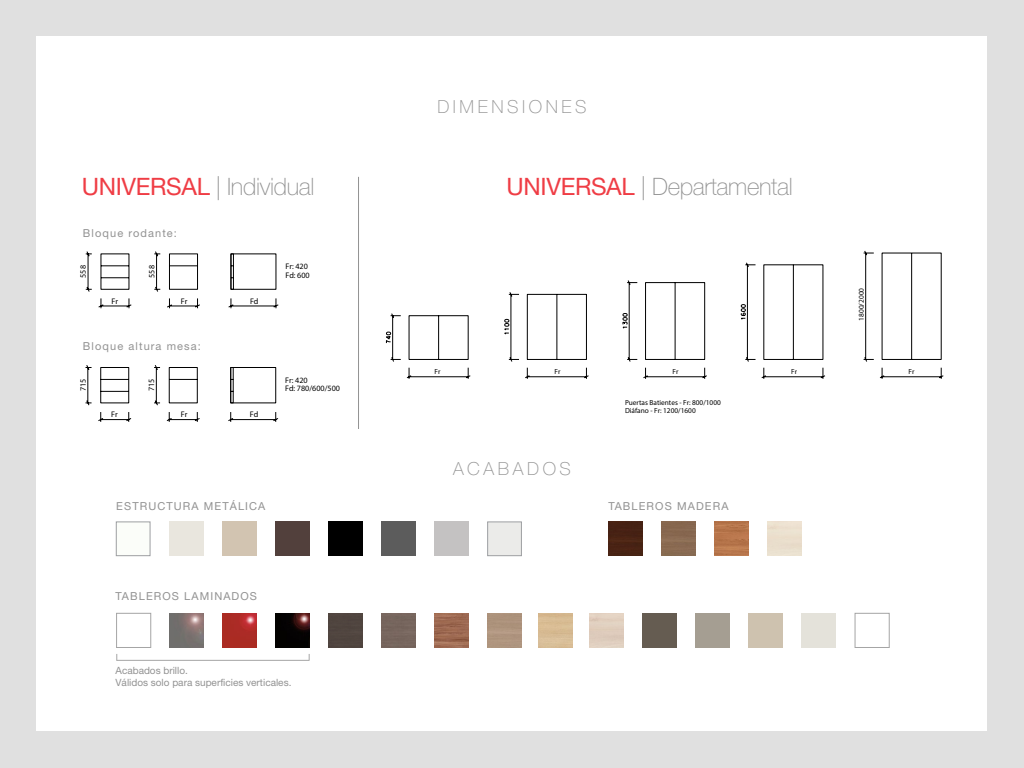
<style>
.page{position:relative;width:1024px;height:768px;background:#e0e0e0}
.page>*{position:absolute;margin:0;border:0;box-sizing:border-box;transform-origin:0 0}
.t1{font:100 24px "Helvetica Neue";letter-spacing:-.015em;color:#929292}
.t2{font:100 18px "Helvetica Neue";letter-spacing:.2em;color:#929292}
.t3{font:11px "Helvetica Neue";letter-spacing:.1em;color:#929292}
.t4{font:10px/12px "Helvetica Neue";color:#929292}
.t5{font:8.1px "Myriad Pro";color:#000}
.t6{font:7.3px/7.7px "Myriad Pro";color:#000}
.s1{font-weight:400;color:#ef3d45}
</style>
<div class="page">
<div style="left:36px;top:36px;width:952px;height:696px;background:#fff"></div>
<hr style="left:358px;top:177px;width:1px;height:252px;background:#929292">
<div style="left:643px;top:613px;width:34px;height:34px;background:#655c51"></div>
<img style="left:434px;top:613px;width:34px;height:34px">
<img style="left:328px;top:613px;width:34px;height:34px">
<div style="left:749px;top:613px;width:34px;height:34px;background:#cec2af"></div>
<div style="left:802px;top:613px;width:34px;height:34px;background:#e4e2da"></div>
<div style="left:116px;top:613px;width:35px;height:35px;border:1px solid #a5a5a5"></div>
<div style="left:855px;top:613px;width:35px;height:35px;border:1px solid #a5a5a5"></div>
<img style="left:222px;top:613px;width:34px;height:34px">
<img style="left:169px;top:613px;width:34px;height:34px">
<img style="left:275px;top:613px;width:34px;height:34px">
<div style="left:696px;top:613px;width:34px;height:34px;background:#a59e92"></div>
<img style="left:381px;top:613px;width:34px;height:34px">
<img style="left:714px;top:521px;width:34px;height:35px">
<img style="left:608px;top:521px;width:35px;height:35px">
<img style="left:661px;top:521px;width:34px;height:35px">
<hr style="left:117px;top:660px;width:192px;height:1px;background:#a5a5a5">
<div style="left:116px;top:522px;width:34px;height:34px;background:#fbfdf9;border:1px solid #9d9fa2"></div>
<div style="left:169px;top:521px;width:35px;height:35px;background:#e9e6de"></div>
<div style="left:222px;top:521px;width:35px;height:35px;background:#d2c4b1"></div>
<div style="left:276px;top:521px;width:34px;height:35px;background:#52403c"></div>
<div style="left:329px;top:521px;width:34px;height:35px;background:#000"></div>
<div style="left:382px;top:521px;width:34px;height:35px;background:#5c5c5c"></div>
<div style="left:435px;top:521px;width:34px;height:35px;background:#c4c2c2"></div>
<div style="left:487px;top:522px;width:35px;height:34px;background:#ebebe9;border:1px solid #9d9fa2"></div>
<svg style="left:85px;top:251px;width:115px;height:58px"></svg>
<svg style="left:228px;top:253px;width:51px;height:56px"></svg>
<div style="left:231px;top:254px;width:45px;height:36px;border:1px solid #000"></div>
<svg style="left:85px;top:365px;width:115px;height:57px"></svg>
<svg style="left:228px;top:367px;width:51px;height:55px"></svg>
<div style="left:230px;top:367px;width:46px;height:36px;border:1px solid #000"></div>
<svg style="left:386px;top:250px;width:558px;height:129px"></svg>
<h2 class="t2" style="left:437px;top:96px;width:151px">DIMENSIONES</h2>
<h1 class="t1" style="left:82px;top:173px;width:234px"><span class="s1">UNIVERSAL</span> | Individual</h1>
<h1 class="t1" style="left:507px;top:173px;width:288px"><span class="s1">UNIVERSAL</span> | Departamental</h1>
<p class="t3" style="left:83px;top:227px;width:96px">Bloque rodante:</p>
<p class="t5" style="left:78px;top:278px;width:14px;rotate:-90deg">558</p>
<p class="t5" style="left:286px;top:261px;width:24px">Fr: 420</p>
<p class="t5" style="left:147px;top:278px;width:14px;rotate:-90deg">558</p>
<p class="t5" style="left:286px;top:270px;width:26px">Fd: 600</p>
<p class="t5" style="left:112px;top:296px;width:8px">Fr</p>
<p class="t5" style="left:181px;top:296px;width:8px">Fr</p>
<p class="t5" style="left:250px;top:296px;width:10px">Fd</p>
<p class="t3" style="left:83px;top:340px;width:120px">Bloque altura mesa:</p>
<p class="t5" style="left:78px;top:391px;width:14px;rotate:-90deg">715</p>
<p class="t5" style="left:285px;top:375px;width:24px">Fr: 420</p>
<p class="t5" style="left:146px;top:391px;width:14px;rotate:-90deg">715</p>
<p class="t5" style="left:285px;top:384px;width:56px">Fd: 780/600/500</p>
<p class="t5" style="left:111px;top:410px;width:8px">Fr</p>
<p class="t5" style="left:181px;top:410px;width:8px">Fr</p>
<p class="t5" style="left:250px;top:410px;width:10px">Fd</p>
<p class="t3" style="left:116px;top:499px;width:151px">ESTRUCTURA METÁLICA</p>
<p class="t3" style="left:116px;top:590px;width:143px">TABLEROS LAMINADOS</p>
<p class="t4" style="left:116px;top:665px;width:177px">Acabados brillo.<br>Válidos solo para superficies verticales.</p>
<p class="t6" style="left:857px;top:321px;width:34px;rotate:-90deg">1800/2000</p>
<p class="t6" style="left:434px;top:368px;width:7px">Fr</p>
<p class="t6" style="left:555px;top:368px;width:7px">Fr</p>
<p class="t6" style="left:672px;top:368px;width:7px">Fr</p>
<p class="t6" style="left:791px;top:368px;width:7px">Fr</p>
<p class="t6" style="left:909px;top:368px;width:7px">Fr</p>
<p class="t6" style="left:625px;top:399px;width:97px">Puertas Batientes - Fr: 800/1000<br>Diáfano - Fr: 1200/1600</p>
<h2 class="t2" style="left:453px;top:458px;width:119px">ACABADOS</h2>
<p class="t3" style="left:608px;top:499px;width:122px">TABLEROS MADERA</p>
</div>
